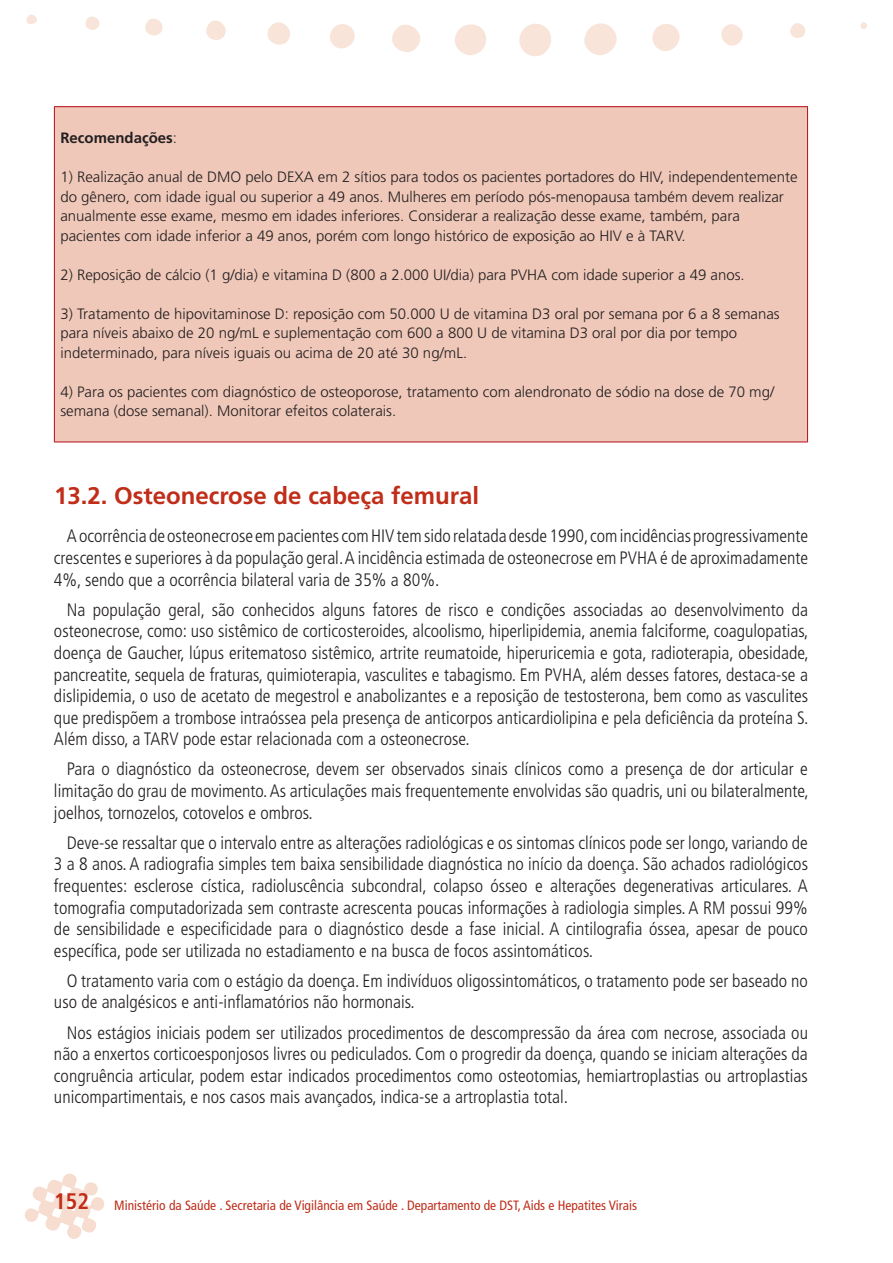
<style>
.page{position:relative;width:893px;height:1263px;background:#fff}
.page>*{position:absolute;margin:0;border:0;box-sizing:border-box;transform-origin:0 0}
.t1{font:700 24px "Frutiger LT Std";color:#c02d19}
.t2{font:300 condensed 18px/21.6px "Frutiger LT Std";color:#231f20;text-align:justify}
.t3{font:300 15px/19.5px "Frutiger LT Std";color:#231f20}
.t4{font:700 15px "Frutiger LT Std";color:#231f20}
.t5{font:condensed 13.5px "Frutiger LT Std";color:#c02d19}
.s1{font-weight:300}
.s2{font-weight:700;font-size:22.5px}
</style>
<div class="page">
<svg style="left:25px;top:1174px;width:79px;height:65px"></svg>
<svg style="left:26px;top:15px;width:11px;height:9px"></svg>
<svg style="left:85px;top:17px;width:15px;height:13px"></svg>
<svg style="left:145px;top:19px;width:18px;height:17px"></svg>
<svg style="left:206px;top:20px;width:20px;height:20px"></svg>
<svg style="left:267px;top:22px;width:23px;height:23px"></svg>
<svg style="left:330px;top:24px;width:25px;height:24px"></svg>
<svg style="left:392px;top:25px;width:28px;height:27px"></svg>
<svg style="left:455px;top:24px;width:31px;height:31px"></svg>
<svg style="left:519px;top:24px;width:32px;height:32px"></svg>
<svg style="left:584px;top:23px;width:33px;height:32px"></svg>
<svg style="left:652px;top:24px;width:28px;height:27px"></svg>
<svg style="left:721px;top:24px;width:22px;height:22px"></svg>
<svg style="left:790px;top:23px;width:15px;height:15px"></svg>
<svg style="left:860px;top:22px;width:7px;height:7px"></svg>
<div style="left:54px;top:107px;width:753px;height:335px;background:#efc8b9"></div>
<hr style="left:54px;top:107px;width:1px;height:335px;background:#b50e1a">
<hr style="left:54px;top:106px;width:754px;height:1px;background:#b50e1a">
<hr style="left:807px;top:107px;width:1px;height:335px;background:#b50e1a">
<hr style="left:54px;top:442px;width:754px;height:1px;background:#b50e1a">
<p class="t4" style="left:60px;top:129px;width:118px">Recomendações<span class="s1">:</span></p>
<p class="t3" style="left:60px;top:168px;width:739px">1) Realização anual de DMO pelo DEXA em 2 sítios para todos os pacientes portadores do HIV, independentemente do gênero, com idade igual ou superior a 49 anos. Mulheres em período pós-menopausa também devem realizar anualmente esse exame, mesmo em idades inferiores. Considerar a realização desse exame, também, para pacientes com idade inferior a 49 anos, porém com longo histórico de exposição ao HIV e à TARV.</p>
<p class="t3" style="left:60px;top:265px;width:686px">2) Reposição de cálcio (1 g/dia) e vitamina D (800 a 2.000 UI/dia) para PVHA com idade superior a 49 anos.</p>
<p class="t3" style="left:60px;top:304px;width:721px">3) Tratamento de hipovitaminose D: reposição com 50.000 U de vitamina D3 oral por semana por 6 a 8 semanas para níveis abaixo de 20 ng/mL e suplementação com 600 a 800 U de vitamina D3 oral por dia por tempo indeterminado, para níveis iguais ou acima de 20 até 30 ng/mL.</p>
<p class="t3" style="left:60px;top:382px;width:715px">4) Para os pacientes com diagnóstico de osteoporose, tratamento com alendronato de sódio na dose de 70 mg/ semana (dose semanal). Monitorar efeitos colaterais.</p>
<h1 class="t1" style="left:54px;top:481px;width:427px">13.2. Osteonecrose de cabeça femural</h1>
<p class="t2" style="left:54px;top:526px;width:755px;text-indent:13px">A ocorrência de osteonecrose em pacientes com HIV tem sido relatada desde 1990, com incidências progressivamente crescentes e superiores à da população geral. A incidência estimada de osteonecrose em PVHA é de aproximadamente 4%, sendo que a ocorrência bilateral varia de 35% a 80%.</p>
<p class="t2" style="left:54px;top:599px;width:756px;text-indent:13px">Na população geral, são conhecidos alguns fatores de risco e condições associadas ao desenvolvimento da osteonecrose, como: uso sistêmico de corticosteroides, alcoolismo, hiperlipidemia, anemia falciforme, coagulopatias, doença de Gaucher, lúpus eritematoso sistêmico, artrite reumatoide, hiperuricemia e gota, radioterapia, obesidade, pancreatite, sequela de fraturas, quimioterapia, vasculites e tabagismo. Em PVHA, além desses fatores, destaca-se a dislipidemia, o uso de acetato de megestrol e anabolizantes e a reposição de testosterona, bem como as vasculites que predispõem a trombose intraóssea pela presença de anticorpos anticardiolipina e pela deficiência da proteína S.<br>Além disso, a TARV pode estar relacionada com a osteonecrose.</p>
<p class="t2" style="left:54px;top:759px;width:756px;text-indent:13px">Para o diagnóstico da osteonecrose, devem ser observados sinais clínicos como a presença de dor articular e limitação do grau de movimento. As articulações mais frequentemente envolvidas são quadris, uni ou bilateralmente, joelhos, tornozelos, cotovelos e ombros.</p>
<p class="t2" style="left:54px;top:832px;width:755px;text-indent:13px">Deve-se ressaltar que o intervalo entre as alterações radiológicas e os sintomas clínicos pode ser longo, variando de 3 a 8 anos. A radiografia simples tem baixa sensibilidade diagnóstica no início da doença. São achados radiológicos frequentes: esclerose cística, radioluscência subcondral, colapso ósseo e alterações degenerativas articulares. A tomografia computadorizada sem contraste acrescenta poucas informações à radiologia simples. A RM possui 99% de sensibilidade e especificidade para o diagnóstico desde a fase inicial. A cintilografia óssea, apesar de pouco específica, pode ser utilizada no estadiamento e na busca de focos assintomáticos.</p>
<p class="t2" style="left:54px;top:970px;width:755px;text-indent:13px">O tratamento varia com o estágio da doença. Em indivíduos oligossintomáticos, o tratamento pode ser baseado no uso de analgésicos e anti-inflamatórios não hormonais.</p>
<p class="t2" style="left:54px;top:1022px;width:755px;text-indent:13px">Nos estágios iniciais podem ser utilizados procedimentos de descompressão da área com necrose, associada ou não a enxertos corticoesponjosos livres ou pediculados. Com o progredir da doença, quando se iniciam alterações da congruência articular, podem estar indicados procedimentos como osteotomias, hemiartroplastias ou artroplastias unicompartimentais, e nos casos mais avançados, indica-se a artroplastia total.</p>
<p class="t5" style="left:54px;top:1197px;width:585px"><span class="s2">152</span> Ministério da Saúde . Secretaria de Vigilância em Saúde . Departamento de DST, Aids e Hepatites Virais</p>
</div>
